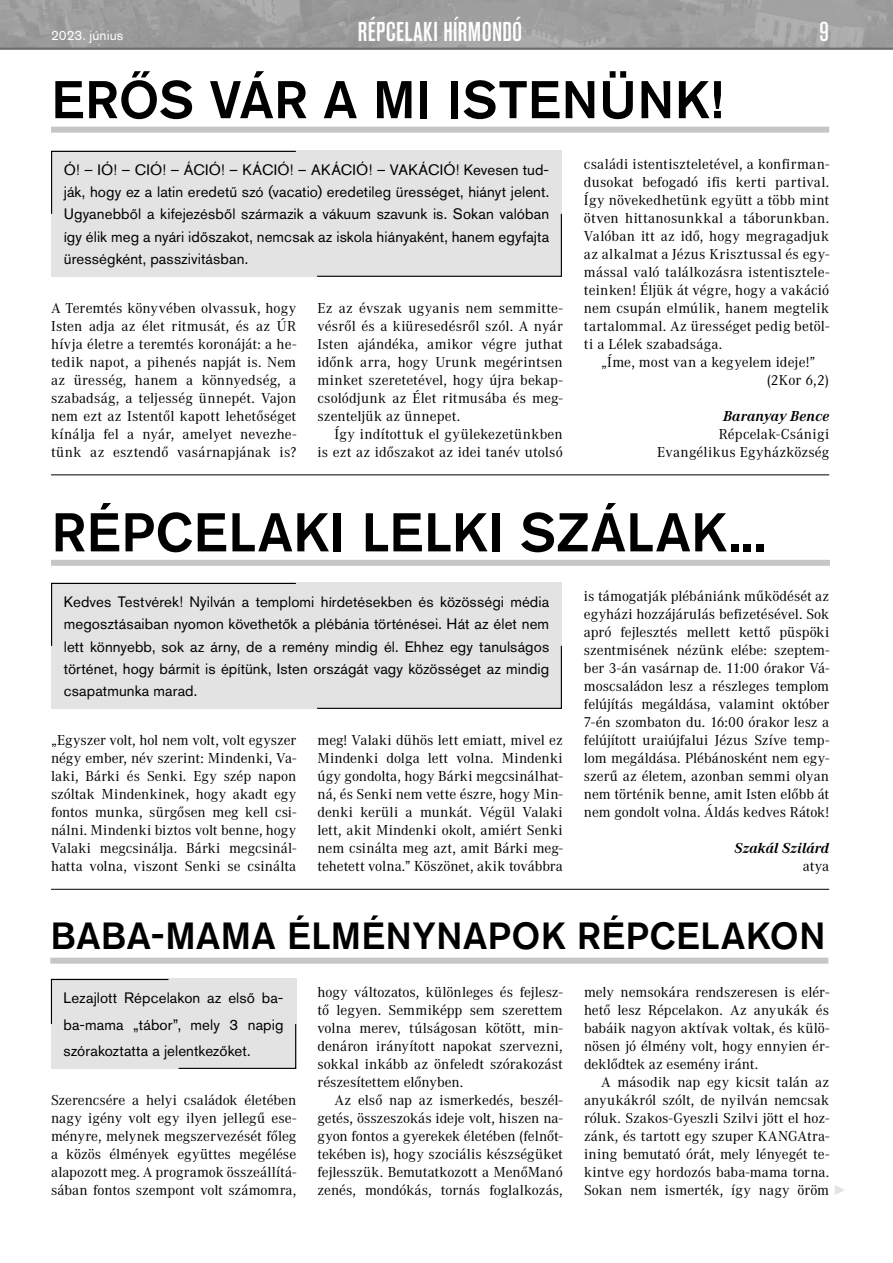
<style>
.page{position:relative;width:893px;height:1263px;background:#fff}
.page>*{position:absolute;margin:0;border:0;box-sizing:border-box;transform-origin:0 0}
.t1{font:500 54px "Akzidenz Grotesk Pro";letter-spacing:.01em;color:#000}
.t2{font:500 52.5px "Akzidenz Grotesk Pro";letter-spacing:.005em;color:#000}
.t3{font:500 37.5px "Akzidenz Grotesk Pro";letter-spacing:.01em;color:#000}
.t4{font:500 condensed 27px "Akzidenz Grotesk Pro";letter-spacing:.015em;color:#fff}
.t5{font:15px/18px "Corporate A Pro";letter-spacing:.005em;color:#000;text-align:justify}
.t6{font:15px/22.4px "Akzidenz Grotesk Pro";letter-spacing:.01em;color:#000;text-align:justify}
.t7{font:italic 700 15px "Corporate A Pro";letter-spacing:.01em;color:#000}
.t8{font:13.5px "Akzidenz Grotesk Pro";letter-spacing:.01em;color:#fff}
</style>
<div class="page">
<svg style="left:0;top:0;width:893px;height:48px;background:#9f9e9e"></svg>
<hr style="left:0;top:48px;width:893px;height:2px;background:#706f6f">
<div style="left:51px;top:127px;width:778px;height:6px;background:#c6c6c6"></div>
<div style="left:51px;top:151px;width:511px;height:126px;background:#e3e3e3"></div>
<svg style="left:51px;top:150px;width:246px;height:64px"></svg>
<svg style="left:317px;top:213px;width:245px;height:64px"></svg>
<hr style="left:51px;top:474px;width:778px;height:1px;background:#000">
<hr style="left:51px;top:889px;width:778px;height:1px;background:#000">
<div style="left:51px;top:560px;width:779px;height:6px;background:#c6c6c6"></div>
<div style="left:51px;top:583px;width:511px;height:126px;background:#e3e3e3"></div>
<svg style="left:51px;top:582px;width:246px;height:64px"></svg>
<svg style="left:317px;top:645px;width:245px;height:64px"></svg>
<div style="left:50px;top:958px;width:778px;height:6px;background:#c6c6c6"></div>
<div style="left:51px;top:979px;width:245px;height:90px;background:#e3e3e3"></div>
<svg style="left:50px;top:978px;width:120px;height:46px"></svg>
<svg style="left:178px;top:1023px;width:119px;height:46px"></svg>
<svg style="left:835px;top:1185px;width:9px;height:10px"></svg>
<p class="t8" style="left:51px;top:26px;width:74px">2023. június</p>
<h3 class="t4" style="left:358px;top:14px;width:166px">RÉPCELAKI HÍRMONDÓ</h3>
<h3 class="t4" style="left:820px;top:14px;width:11px">9</h3>
<h2 class="t2" style="left:51px;top:66px;width:673px">ERŐS VÁR A MI ISTENÜNK!</h2>
<p class="t6" style="left:64px;top:158px;width:487px">Ó! – IÓ! – CIÓ! – ÁCIÓ! – KÁCIÓ! – AKÁCIÓ! – VAKÁCIÓ! Kevesen tud&shy;ják, hogy ez a latin eredetű szó (vacatio) eredetileg ürességet, hiányt jelent.<br>Ugyanebből a kifejezésből származik a vákuum szavunk is. Sokan valóban így élik meg a nyári időszakot, nemcsak az iskola hiányaként, hanem egyfajta ürességként, passzivitásban.</p>
<p class="t5" style="left:51px;top:298px;width:247px">A Teremtés könyvében olvassuk, hogy Isten adja az élet ritmusát, és az ÚR hívja életre a teremtés koronáját: a he&shy;tedik napot, a pihenés napját is. Nem az üresség, hanem a könnyedség, a szabadság, a teljesség ünnepét. Vajon nem ezt az Istentől kapott lehetőséget kínálja fel a nyár, amelyet nevezhe&shy;tünk az esztendő vasárnapjának is?</p>
<p class="t5" style="left:317px;top:298px;width:247px">Ez az évszak ugyanis nem semmitte&shy;vésről és a kiüresedésről szól. A nyár Isten ajándéka, amikor végre juthat időnk arra, hogy Urunk megérintsen minket szeretetével, hogy újra bekap&shy;csolódjunk az Élet ritmusába és meg&shy;szenteljük az ünnepet.</p>
<p class="t5" style="left:317px;top:424px;width:247px;text-align:right">Így indítottuk el gyülekezetünkben<br>is ezt az időszakot az idei tanév utolsó</p>
<p class="t5" style="left:584px;top:154px;width:247px">családi istentiszteletével, a konfirman&shy;dusokat befogadó ifis kerti partival.<br>Így növekedhetünk együtt a több mint ötven hittanosunkkal a táborunkban.<br>Valóban itt az idő, hogy megragadjuk az alkalmat a Jézus Krisztussal és egy&shy;mással való találkozásra istentisztele&shy;teinken! Éljük át végre, hogy a vakáció nem csupán elmúlik, hanem megtelik tartalommal. Az ürességet pedig betöl&shy;ti a Lélek szabadsága.</p>
<p class="t5" style="left:767px;top:352px;width:64px;text-indent:-166px">„Íme, most van a kegyelem ideje!” (2Kor 6,2)</p>
<p class="t7" style="left:723px;top:405px;width:108px">Baranyay Bence</p>
<p class="t5" style="left:657px;top:424px;width:173px;text-align:right">Répcelak-Csánigi<br>Evangélikus Egyházközség</p>
<h1 class="t1" style="left:51px;top:497px;width:716px">RÉPCELAKI LELKI SZÁLAK...</h1>
<p class="t6" style="left:64px;top:590px;width:487px">Kedves Testvérek! Nyilván a templomi hírdetésekben és közösségi média megosztásaiban nyomon követhetők a plébánia történései. Hát az élet nem lett könnyebb, sok az árny, de a remény mindig él. Ehhez egy tanulságos történet, hogy bármit is építünk, Isten országát vagy közösséget az mindig csapatmunka marad.</p>
<p class="t5" style="left:51px;top:730px;width:247px">„Egyszer volt, hol nem volt, volt egyszer négy ember, név szerint: Mindenki, Va&shy;laki, Bárki és Senki. Egy szép napon szóltak Mindenkinek, hogy akadt egy fontos munka, sürgősen meg kell csi&shy;nálni. Mindenki biztos volt benne, hogy Valaki megcsinálja. Bárki megcsinál&shy;hatta volna, viszont Senki se csinálta</p>
<p class="t5" style="left:317px;top:730px;width:247px">meg! Valaki dühös lett emiatt, mivel ez Mindenki dolga lett volna. Mindenki úgy gondolta, hogy Bárki megcsinálhat&shy;ná, és Senki nem vette észre, hogy Min&shy;denki kerüli a munkát. Végül Valaki lett, akit Mindenki okolt, amiért Senki nem csinálta meg azt, amit Bárki meg&shy;tehetett volna.” Köszönet, akik továbbra</p>
<p class="t5" style="left:584px;top:586px;width:247px">is támogatják plébániánk működését az egyházi hozzájárulás befizetésével. Sok apró fejlesztés mellett kettő püspöki szentmisének nézünk elébe: szeptem&shy;ber 3-án vasárnap de. 11:00 órakor Vá&shy;moscsaládon lesz a részleges templom felújítás megáldása, valamint október 7-én szombaton du. 16:00 órakor lesz a felújított uraiújfalui Jézus Szíve temp&shy;lom megáldása. Plébánosként nem egy&shy;szerű az életem, azonban semmi olyan nem történik benne, amit Isten előbb át nem gondolt volna. Áldás kedves Rátok!</p>
<p class="t7" style="left:734px;top:837px;width:96px">Szakál Szilárd</p>
<p class="t5" style="left:803px;top:856px;width:28px">atya</p>
<h3 class="t3" style="left:50px;top:912px;width:777px">BABA-MAMA ÉLMÉNYNAPOK RÉPCELAKON</h3>
<p class="t6" style="left:64px;top:984px;width:221px;line-height:26.7px">Lezajlott Répcelakon az első ba&shy;ba-mama „tábor”, mely 3 napig szórakoztatta a jelentkezőket.</p>
<p class="t5" style="left:51px;top:1090px;width:247px">Szerencsére a helyi családok életében nagy igény volt egy ilyen jellegű ese&shy;ményre, melynek megszervezését főleg a közös élmények együttes megélése alapozott meg. A programok összeállítá&shy;sában fontos szempont volt számomra,</p>
<p class="t5" style="left:317px;top:982px;width:247px">hogy változatos, különleges és fejlesz&shy;tő legyen. Semmiképp sem szerettem volna merev, túlságosan kötött, min&shy;denáron irányított napokat szervezni, sokkal inkább az önfeledt szórakozást részesítettem előnyben.</p>
<p class="t5" style="left:317px;top:1090px;width:247px;text-indent:17px">Az első nap az ismerkedés, beszél&shy;getés, összeszokás ideje volt, hiszen na&shy;gyon fontos a gyerekek életében (felnőt&shy;tekében is), hogy szociális készségüket fejlesszük. Bemutatkozott a MenőManó zenés, mondókás, tornás foglalkozás,</p>
<p class="t5" style="left:584px;top:982px;width:247px">mely nemsokára rendszeresen is elér&shy;hető lesz Répcelakon. Az anyukák és babáik nagyon aktívak voltak, és külö&shy;nösen jó élmény volt, hogy ennyien ér&shy;deklődtek az esemény iránt.</p>
<p class="t5" style="left:584px;top:1072px;width:247px;text-indent:17px">A második nap egy kicsit talán az anyukákról szólt, de nyilván nemcsak róluk. Szakos-Gyeszli Szilvi jött el hoz&shy;zánk, és tartott egy szuper KANGAtra&shy;ining bemutató órát, mely lényegét te&shy;kintve egy hordozós baba-mama torna.<br>Sokan nem ismerték, így nagy öröm</p>
</div>
